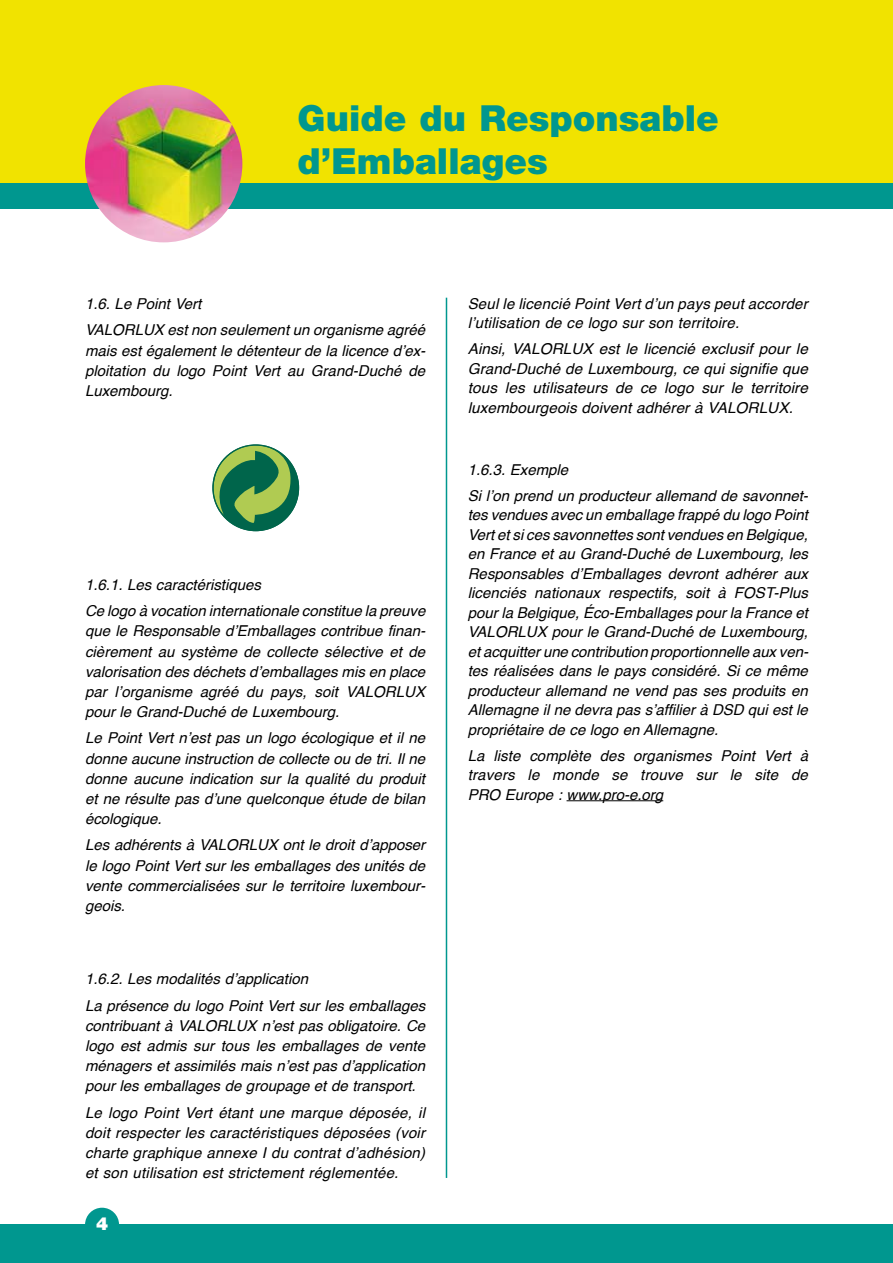
<style>
.page{position:relative;width:893px;height:1263px;background:#fff}
.page>*{position:absolute;margin:0;border:0;box-sizing:border-box;transform-origin:0 0}
.t1{font:900 36px/43.2px "Helvetica Neue";color:#00978f}
.t2{font:900 18px "Helvetica Neue";color:#fff}
.t3{font:italic 15px/20.1px "Helvetica";color:#000;text-align:justify}
</style>
<div class="page">
<div style="left:0;top:0;width:893px;height:183px;background:#f1e300"></div>
<div style="left:0;top:183px;width:893px;height:25px;background:#00978f"></div>
<div style="left:0;top:1225px;width:893px;height:38px;background:#00978f"></div>
<div style="left:85px;top:1208px;width:34px;height:34px;background:#00978f;border-radius:50%"></div>
<hr style="left:567px;top:800px;width:96px;height:1px;background:#000">
<hr style="left:446px;top:298px;width:1px;height:880px;background:#00978f">
<img style="left:85px;top:85px;width:157px;height:157px;border-radius:79px">
<svg style="left:212px;top:444px;width:88px;height:88px"></svg>
<h1 class="t1" style="left:298px;top:97px;width:423px">Guide du Responsable d’Emballages</h1>
<p class="t3" style="left:85px;top:291px;width:342px;line-height:26.5px">1.6. Le Point Vert<br>VALORLUX est non seulement un organisme agréé</p>
<p class="t3" style="left:85px;top:341px;width:342px">mais est également le détenteur de la licence d’ex&shy;ploitation du logo Point Vert au Grand-Duché de Luxembourg.</p>
<p class="t3" style="left:85px;top:571px;width:342px;line-height:26.5px">1.6.1. Les caractéristiques<br>Ce logo à vocation internationale constitue la preuve</p>
<p class="t3" style="left:85px;top:621px;width:342px">que le Responsable d’Emballages contribue finan&shy;cièrement au système de collecte sélective et de valorisation des déchets d’emballages mis en place par l’organisme agréé du pays, soit VALORLUX pour le Grand-Duché de Luxembourg.</p>
<p class="t3" style="left:85px;top:728px;width:342px">Le Point Vert n’est pas un logo écologique et il ne donne aucune instruction de collecte ou de tri. Il ne donne aucune indication sur la qualité du produit et ne résulte pas d’une quelconque étude de bilan écologique.</p>
<p class="t3" style="left:85px;top:835px;width:342px">Les adhérents à VALORLUX ont le droit d’apposer le logo Point Vert sur les emballages des unités de vente commercialisées sur le territoire luxembour&shy;geois.</p>
<p class="t3" style="left:85px;top:966px;width:342px;line-height:26.5px">1.6.2. Les modalités d’application<br>La présence du logo Point Vert sur les emballages</p>
<p class="t3" style="left:85px;top:1016px;width:342px">contribuant à VALORLUX n’est pas obligatoire. Ce logo est admis sur tous les emballages de vente ménagers et assimilés mais n’est pas d’application pour les emballages de groupage et de transport.</p>
<p class="t3" style="left:85px;top:1102px;width:342px">Le logo Point Vert étant une marque déposée, il doit respecter les caractéristiques déposées (voir charte graphique annexe I du contrat d’adhésion) et son utilisation est strictement réglementée.</p>
<p class="t2" style="left:96px;top:1213px;width:14px">4</p>
<p class="t3" style="left:468px;top:294px;width:342px;line-height:19.5px">Seul le licencié Point Vert d’un pays peut accorder l’utilisation de ce logo sur son territoire.</p>
<p class="t3" style="left:468px;top:340px;width:342px;line-height:19.5px">Ainsi, VALORLUX est le licencié exclusif pour le Grand-Duché de Luxembourg, ce qui signifie que tous les utilisateurs de ce logo sur le territoire luxembourgeois doivent adhérer à VALORLUX.</p>
<p class="t3" style="left:468px;top:457px;width:342px;line-height:25.8px">1.6.3. Exemple<br>Si l’on prend un producteur allemand de savonnet-</p>
<p class="t3" style="left:468px;top:505px;width:342px;line-height:19.5px">tes vendues avec un emballage frappé du logo Point Vert et si ces savonnettes sont vendues en Belgique, en France et au Grand-Duché de Luxembourg, les Responsables d’Emballages devront adhérer aux licenciés nationaux respectifs, soit à FOST-Plus pour la Belgique, Éco-Emballages pour la France et VALORLUX pour le Grand-Duché de Luxembourg, et acquitter une contribution proportionnelle aux ven&shy;tes réalisées dans le pays considéré. Si ce même producteur allemand ne vend pas ses produits en Allemagne il ne devra pas s’affilier à DSD qui est le propriétaire de ce logo en Allemagne.</p>
<p class="t3" style="left:468px;top:746px;width:342px;line-height:19.5px">La liste complète des organismes Point Vert à travers le monde se trouve sur le site de PRO Europe : www.pro-e.org</p>
</div>
